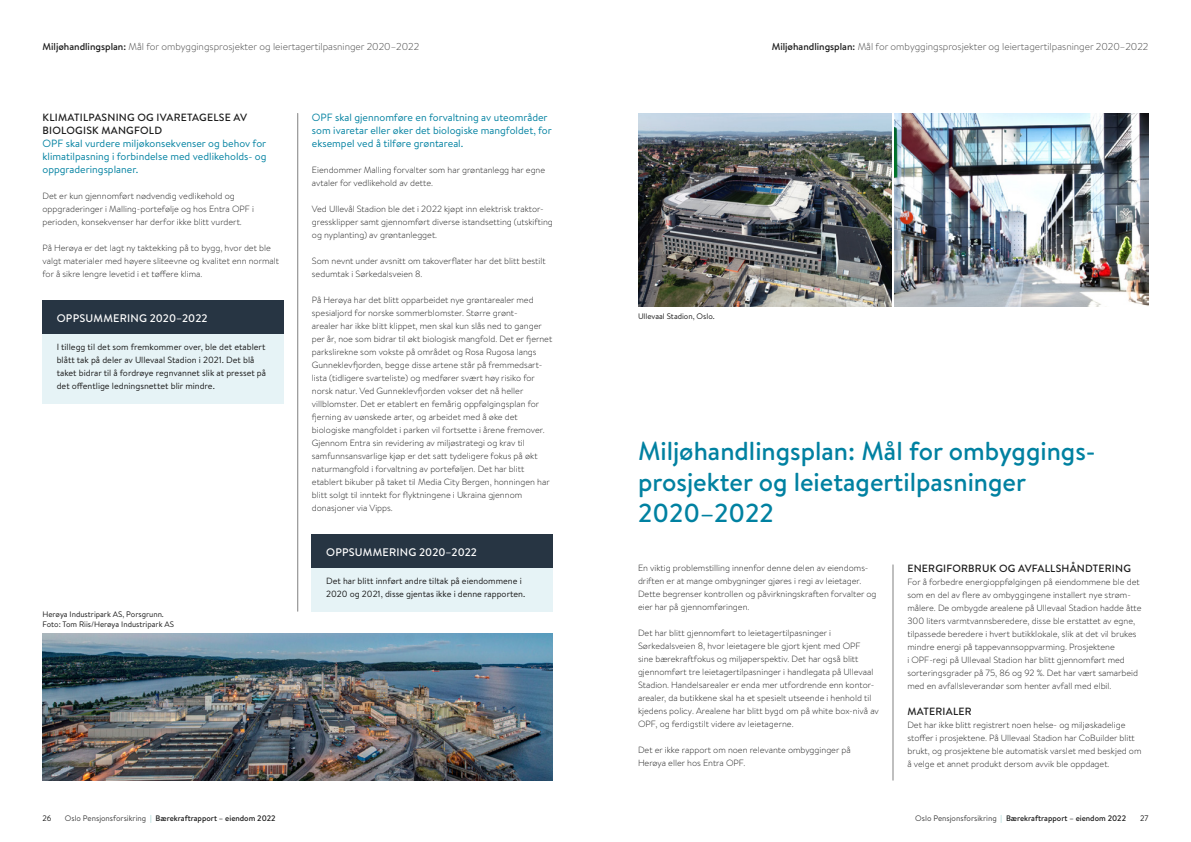
<style>
.page{position:relative;width:1191px;height:842px;background:#fff}
.page>*{position:absolute;margin:0;border:0;box-sizing:border-box;transform-origin:0 0}
.t1{font:500 26px/31.2px "Brandon Text";color:#0081a1}
.t2{font:500 11px "Brandon Text";letter-spacing:.02em;color:#fff}
.t3{font:10.5px/13px "Brandon Text";color:#0081a1;text-align:justify}
.t4{font:500 10.5px/13px "Brandon Text";letter-spacing:.02em;color:#1a1a1a}
.t5{font:300 10px "Brandon Text";color:#404040}
.t6{font:300 9px/13px "Brandon Text";color:#1a1a1a}
.t7{font:9px/13px "Brandon Text";color:#1a1a1a}
.t8{font:500 8px "Brandon Text";color:#1a1a1a}
.t9{font:8px/10px "Brandon Text";color:#1a1a1a}
.s1{font-weight:500;color:#1a1a1a}
.s2{font-weight:400;color:#404040}
.s3{font-weight:400;color:#6bbcb9}
</style>
<div class="page">
<div style="left:43px;top:300px;width:240px;height:103px;background:#e6f3f6"></div>
<div style="left:43px;top:300px;width:240px;height:34px;background:#273543"></div>
<img style="left:43px;top:634px;width:510px;height:146px">
<div style="left:312px;top:534px;width:241px;height:77px;background:#e6f3f6"></div>
<div style="left:312px;top:534px;width:241px;height:34px;background:#273543"></div>
<hr style="left:297px;top:113px;width:1px;height:498px;background:#808080">
<hr style="left:892px;top:565px;width:1px;height:215px;background:#808080">
<img style="left:894px;top:113px;width:254px;height:193px">
<img style="left:638px;top:113px;width:253px;height:193px">
<p class="t5" style="left:43px;top:39px;width:378px"><span class="s1">Miljøhandlingsplan:</span> Mål for ombyggingsprosjekter og leiertagertilpasninger 2020–2022</p>
<p class="t5" style="left:771px;top:39px;width:378px"><span class="s1">Miljøhandlingsplan:</span> Mål for ombyggingsprosjekter og leiertagertilpasninger 2020–2022</p>
<p class="t4" style="left:43px;top:110px;width:206px">KLIMATILPASNING OG IVARETAGELSE AV<br>BIOLOGISK MANGFOLD</p>
<p class="t3" style="left:43px;top:136px;width:226px">OPF skal vurdere miljøkonsekvenser og behov for klimatilpasning i forbindelse med vedlikeholds- og oppgraderingsplaner.</p>
<p class="t6" style="left:43px;top:189px;width:213px">Det er kun gjennomført nødvendig vedlikehold og oppgraderinger i Malling-portefølje og hos Entra OPF i perioden, konsekvenser har derfor ikke blitt vurdert.</p>
<p class="t6" style="left:43px;top:241px;width:238px">På Herøya er det lagt ny taktekking på to bygg, hvor det ble valgt materialer med høyere sliteevne og kvalitet enn normalt for å sikre lengre levetid i et tøffere klima.</p>
<p class="t2" style="left:57px;top:311px;width:152px">OPPSUMMERING 2020–2022</p>
<p class="t7" style="left:57px;top:340px;width:211px">I tillegg til det som fremkommer over, ble det etablert blått tak på deler av Ullevaal Stadion i 2021. Det blå taket bidrar til å fordrøye regnvannet slik at presset på det offentlige ledningsnettet blir mindre.</p>
<p class="t9" style="left:43px;top:608px;width:133px">Herøya Industripark AS, Porsgrunn.<br>Foto: Tom Riis/Herøya Industripark AS</p>
<p class="t3" style="left:312px;top:110px;width:241px;text-align:left">OPF skal gjennomføre en forvaltning av uteområder som ivaretar eller øker det biologiske mangfoldet, for eksempel ved å tilføre grøntareal.</p>
<p class="t6" style="left:312px;top:163px;width:235px">Eiendommer Malling forvalter som har grøntanlegg har egne avtaler for vedlikehold av dette.</p>
<p class="t6" style="left:312px;top:202px;width:242px">Ved Ullevål Stadion ble det i 2022 kjøpt inn elektrisk traktor&shy;gressklipper samt gjennomført diverse istandsetting (utskifting og nyplanting) av grøntanlegget.</p>
<p class="t6" style="left:312px;top:254px;width:235px">Som nevnt under avsnitt om takoverflater har det blitt bestilt sedumtak i Sørkedalsveien 8.</p>
<p class="t6" style="left:312px;top:293px;width:242px">På Herøya har det blitt opparbeidet nye grøntarealer med spesialjord for norske sommerblomster. Større grønt-<br>arealer har ikke blitt klippet, men skal kun slås ned to ganger per år, noe som bidrar til økt biologisk mangfold. Det er fjernet parkslirekne som vokste på området og Rosa Rugosa langs Gunneklevfjorden, begge disse artene står på fremmedsart&shy;lista (tidligere svarteliste) og medfører svært høy risiko for norsk natur. Ved Gunneklevfjorden vokser det nå heller villblomster. Det er etablert en femårig oppfølgingsplan for fjerning av uønskede arter, og arbeidet med å øke det biologiske mangfoldet i parken vil fortsette i årene fremover.<br>Gjennom Entra sin revidering av miljøstrategi og krav til samfunnsansvarlige kjøp er det satt tydeligere fokus på økt naturmangfold i forvaltning av porteføljen. Det har blitt etablert bikuber på taket til Media City Bergen, honningen har blitt solgt til inntekt for flyktningene i Ukraina gjennom donasjoner via Vipps.</p>
<p class="t2" style="left:326px;top:545px;width:152px">OPPSUMMERING 2020–2022</p>
<p class="t7" style="left:326px;top:574px;width:201px">Det har blitt innført andre tiltak på eiendommene i<br>2020 og 2021, disse gjentas ikke i denne rapporten.</p>
<p class="t9" style="left:638px;top:311px;width:78px">Ullevaal Stadion, Oslo.</p>
<h1 class="t1" style="left:638px;top:435px;width:459px">Miljøhandlingsplan: Mål for ombyggings&shy;prosjekter og leietagertilpasninger<br>2020–2022</h1>
<p class="t6" style="left:638px;top:561px;width:240px">En viktig problemstilling innenfor denne delen av eiendoms&shy;driften er at mange ombygninger gjøres i regi av leietager.<br>Dette begrenser kontrollen og påvirkningskraften forvalter og eier har på gjennomføringen.</p>
<p class="t6" style="left:638px;top:626px;width:242px">Det har blitt gjennomført to leietagertilpasninger i Sørkedalsveien 8, hvor leietagere ble gjort kjent med OPF<br>sine bærekraftfokus og miljøperspektiv. Det har også blitt gjennomført tre leietagertilpasninger i handlegata på Ullevaal Stadion. Handelsarealer er enda mer utfordrende enn kontor&shy;arealer, da butikkene skal ha et spesielt utseende i henhold til kjedens policy. Arealene har blitt bygd om på white box-nivå av OPF, og ferdigstilt videre av leietagerne.</p>
<p class="t6" style="left:638px;top:743px;width:214px">Det er ikke rapport om noen relevante ombygginger på<br>Herøya eller hos Entra OPF.</p>
<p class="t4" style="left:907px;top:562px;width:225px">ENERGIFORBRUK OG AVFALLSHÅNDTERING</p>
<p class="t6" style="left:907px;top:575px;width:236px">For å forbedre energioppfølgingen på eiendommene ble det som en del av flere av ombyggingene installert nye strøm&shy;målere. De ombygde arealene på Ullevaal Stadion hadde åtte 300 liters varmtvannsberedere, disse ble erstattet av egne, tilpassede beredere i hvert butikklokale, slik at det vil brukes mindre energi på tappevannsoppvarming. Prosjektene<br>i OPF-regi på Ullevaal Stadion har blitt gjennomført med sorteringsgrader på 75, 86 og 92 %. Det har vært samarbeid med en avfallsleverandør som henter avfall med elbil.</p>
<p class="t4" style="left:907px;top:705px;width:66px">MATERIALER</p>
<p class="t6" style="left:907px;top:718px;width:235px">Det har ikke blitt registrert noen helse- og miljøskadelige stoffer i prosjektene. På Ullevaal Stadion har CoBuilder blitt brukt, og prosjektene ble automatisk varslet med beskjed om å velge et annet produkt dersom avvik ble oppdaget.</p>
<p class="t9" style="left:43px;top:813px;width:11px">26</p>
<p class="t8" style="left:65px;top:813px;width:212px"><span class="s2">Oslo Pensjonsforsikring</span> <span class="s3">|</span> Bærekraftrapport – eiendom 2022</p>
<p class="t8" style="left:915px;top:813px;width:212px"><span class="s2">Oslo Pensjonsforsikring</span> <span class="s3">|</span> Bærekraftrapport – eiendom 2022</p>
<p class="t9" style="left:1140px;top:813px;width:10px">27</p>
</div>
